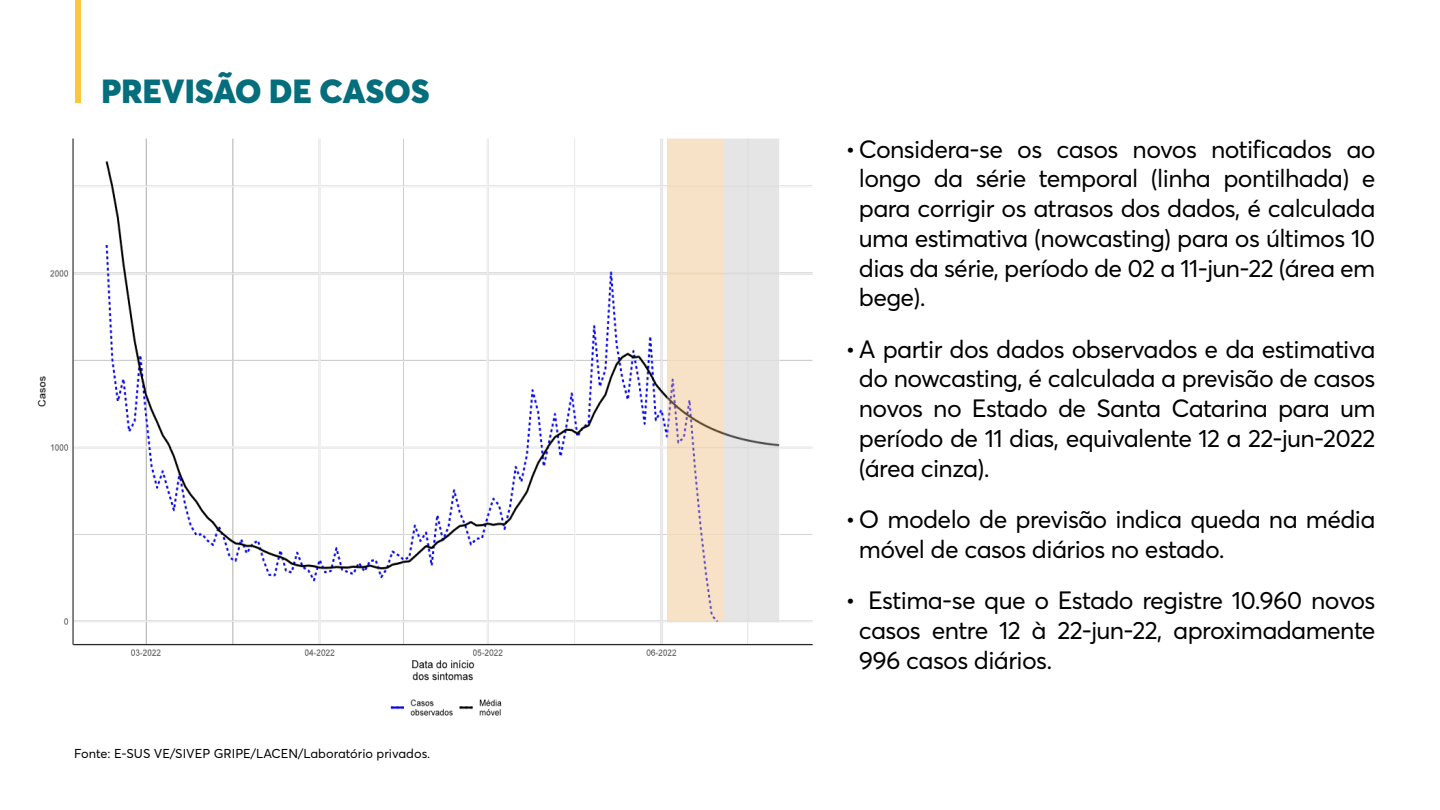
<style>
.page{position:relative;width:1440px;height:810px;background:#fff}
.page>*{position:absolute;margin:0;border:0;box-sizing:border-box;transform-origin:0 0}
.t1{font:900 33px "Averta";letter-spacing:.005em;color:#056e7d}
.t2{font:24.75px/29.7px "Averta";letter-spacing:-.025em;color:#000;text-align:justify}
.t3{font:12.75px "Averta";color:#000}
</style>
<div class="page">
<div style="left:75px;top:0;width:6px;height:102px;background:#fcc63f"></div>
<img style="left:37px;top:138px;width:777px;height:578px">
<h1 class="t1" style="left:101px;top:70px;width:329px">PREVISÃO DE CASOS</h1>
<p class="t3" style="left:74px;top:745px;width:357px">Fonte: E-SUS VE/SIVEP GRIPE/LACEN/Laboratório privados.</p>
<p class="t2" style="left:859px;top:134px;width:518px;text-indent:-13px">• Considera-se os casos novos notificados ao longo da série temporal (linha pontilhada) e para corrigir os atrasos dos dados, é calculada uma estimativa (nowcasting) para os últimos 10 dias da série, período de 02 a 11-jun-22 (área em bege).</p>
<p class="t2" style="left:859px;top:334px;width:518px;text-indent:-13px">• A partir dos dados observados e da estimativa do nowcasting, é calculada a previsão de casos novos no Estado de Santa Catarina para um período de 11 dias, equivalente 12 a 22-jun-2022 (área cinza).</p>
<p class="t2" style="left:859px;top:504px;width:518px;text-indent:-13px">• O modelo de previsão indica queda na média móvel de casos diários no estado.</p>
<p class="t2" style="left:859px;top:585px;width:518px;text-indent:-13px">• Estima-se que o Estado registre 10.960 novos casos entre 12 à 22-jun-22, aproximadamente 996 casos diários.</p>
</div>
